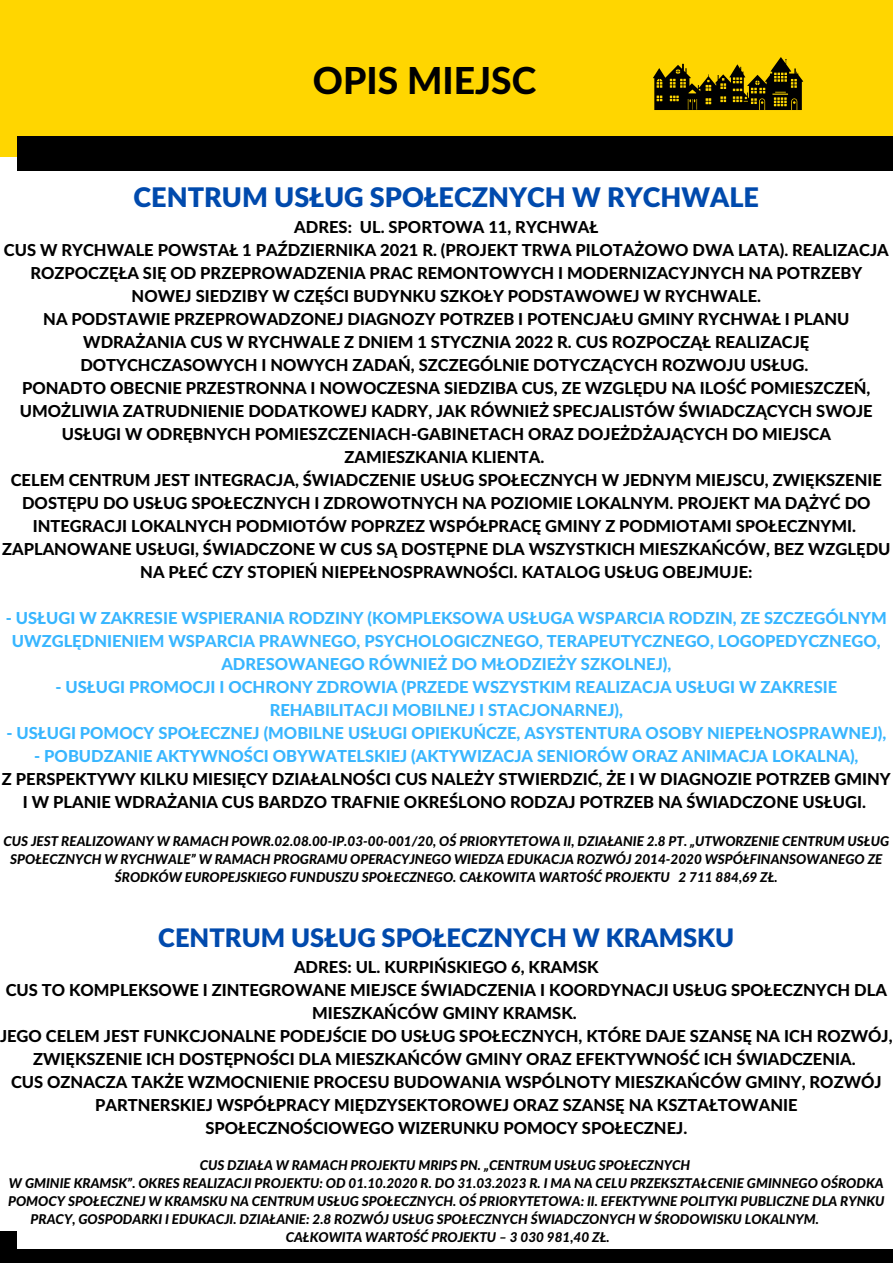
<style>
.page{position:relative;width:893px;height:1264px;background:#fff}
.page>*{position:absolute;margin:0;border:0;box-sizing:border-box;transform-origin:0 0}
.t1{font:800 37.2px "Lato Latin";color:#000}
.t2{font:900 27px "Lato Latin";color:#004aad}
.t3{font:900 25.5px "Lato Latin";color:#004aad}
.t4{font:800 16.5px/23px "Lato Latin";color:#000;text-align:center}
.t5{font:800 16.5px/23px "Lato Latin";color:#38b6ff;text-align:center}
.t6{font:italic 800 13.5px/18px "Lato";color:#000;text-align:center}
</style>
<div class="page">
<div style="left:0;top:1231px;width:892px;height:31px;background:#000"></div>
<div style="left:0;top:0;width:892px;height:156px;background:#ffd600"></div>
<svg style="left:653px;top:57px;width:150px;height:53px"></svg>
<div style="left:18px;top:149px;width:874px;height:1113px;background:#fff"></div>
<div style="left:18px;top:1249px;width:874px;height:13px;background:#000"></div>
<div style="left:18px;top:136px;width:874px;height:34px;background:#000"></div>
<h1 class="t1" style="left:313px;top:64px;width:225px">OPIS MIEJSC</h1>
<h2 class="t2" style="left:134px;top:186px;width:627px">CENTRUM USŁUG SPOŁECZNYCH W RYCHWALE</h2>
<p class="t4" style="left:2px;top:217px;width:889px">ADRES: UL. SPORTOWA 11, RYCHWAŁ<br>CUS W RYCHWALE POWSTAŁ 1 PAŹDZIERNIKA 2021 R. (PROJEKT TRWA PILOTAŻOWO DWA LATA). REALIZACJA ROZPOCZĘŁA SIĘ OD PRZEPROWADZENIA PRAC REMONTOWYCH I MODERNIZACYJNYCH NA POTRZEBY NOWEJ SIEDZIBY W CZĘŚCI BUDYNKU SZKOŁY PODSTAWOWEJ W RYCHWALE.<br>NA PODSTAWIE PRZEPROWADZONEJ DIAGNOZY POTRZEB I POTENCJAŁU GMINY RYCHWAŁ I PLANU WDRAŻANIA CUS W RYCHWALE Z DNIEM 1 STYCZNIA 2022 R. CUS ROZPOCZĄŁ REALIZACJĘ DOTYCHCZASOWYCH I NOWYCH ZADAŃ, SZCZEGÓLNIE DOTYCZĄCYCH ROZWOJU USŁUG.<br>PONADTO OBECNIE PRZESTRONNA I NOWOCZESNA SIEDZIBA CUS, ZE WZGLĘDU NA ILOŚĆ POMIESZCZEŃ, UMOŻLIWIA ZATRUDNIENIE DODATKOWEJ KADRY, JAK RÓWNIEŻ SPECJALISTÓW ŚWIADCZĄCYCH SWOJE USŁUGI W ODRĘBNYCH POMIESZCZENIACH-GABINETACH ORAZ DOJEŻDŻAJĄCYCH DO MIEJSCA ZAMIESZKANIA KLIENTA.<br>CELEM CENTRUM JEST INTEGRACJA, ŚWIADCZENIE USŁUG SPOŁECZNYCH W JEDNYM MIEJSCU, ZWIĘKSZENIE DOSTĘPU DO USŁUG SPOŁECZNYCH I ZDROWOTNYCH NA POZIOMIE LOKALNYM. PROJEKT MA DĄŻYĆ DO INTEGRACJI LOKALNYCH PODMIOTÓW POPRZEZ WSPÓŁPRACĘ GMINY Z PODMIOTAMI SPOŁECZNYMI.<br>ZAPLANOWANE USŁUGI, ŚWIADCZONE W CUS SĄ DOSTĘPNE DLA WSZYSTKICH MIESZKAŃCÓW, BEZ WZGLĘDU NA PŁEĆ CZY STOPIEŃ NIEPEŁNOSPRAWNOŚCI. KATALOG USŁUG OBEJMUJE:</p>
<p class="t5" style="left:6px;top:607px;width:882px">- USŁUGI W ZAKRESIE WSPIERANIA RODZINY (KOMPLEKSOWA USŁUGA WSPARCIA RODZIN, ZE SZCZEGÓLNYM<br>UWZGLĘDNIENIEM WSPARCIA PRAWNEGO, PSYCHOLOGICZNEGO, TERAPEUTYCZNEGO, LOGOPEDYCZNEGO,<br>ADRESOWANEGO RÓWNIEŻ DO MŁODZIEŻY SZKOLNEJ),</p>
<p class="t5" style="left:55px;top:676px;width:783px">- USŁUGI PROMOCJI I OCHRONY ZDROWIA (PRZEDE WSZYSTKIM REALIZACJA USŁUGI W ZAKRESIE<br>REHABILITACJI MOBILNEJ I STACJONARNEJ),</p>
<p class="t5" style="left:6px;top:722px;width:881px">- USŁUGI POMOCY SPOŁECZNEJ (MOBILNE USŁUGI OPIEKUŃCZE, ASYSTENTURA OSOBY NIEPEŁNOSPRAWNEJ),</p>
<p class="t5" style="left:34px;top:745px;width:825px">- POBUDZANIE AKTYWNOŚCI OBYWATELSKIEJ (AKTYWIZACJA SENIORÓW ORAZ ANIMACJA LOKALNA),</p>
<p class="t4" style="left:2px;top:768px;width:890px">Z PERSPEKTYWY KILKU MIESIĘCY DZIAŁALNOŚCI CUS NALEŻY STWIERDZIĆ, ŻE I W DIAGNOZIE POTRZEB GMINY<br>I W PLANIE WDRAŻANIA CUS BARDZO TRAFNIE OKREŚLONO RODZAJ POTRZEB NA ŚWIADCZONE USŁUGI.</p>
<p class="t6" style="left:3px;top:833px;width:887px">CUS JEST REALIZOWANY W RAMACH POWR.02.08.00-IP.03-00-001/20, OŚ PRIORYTETOWA II, DZIAŁANIE 2.8 PT. „UTWORZENIE CENTRUM USŁUG<br>SPOŁECZNYCH W RYCHWALE” W RAMACH PROGRAMU OPERACYJNEGO WIEDZA EDUKACJA ROZWÓJ 2014-2020 WSPÓŁFINANSOWANEGO ZE<br>ŚRODKÓW EUROPEJSKIEGO FUNDUSZU SPOŁECZNEGO. CAŁKOWITA WARTOŚĆ PROJEKTU 2 711 884,69 ZŁ.</p>
<h3 class="t3" style="left:158px;top:926px;width:577px">CENTRUM USŁUG SPOŁECZNYCH W KRAMSKU</h3>
<p class="t4" style="left:0;top:956px;width:894px">ADRES: UL. KURPIŃSKIEGO 6, KRAMSK<br>CUS TO KOMPLEKSOWE I ZINTEGROWANE MIEJSCE ŚWIADCZENIA I KOORDYNACJI USŁUG SPOŁECZNYCH DLA MIESZKAŃCÓW GMINY KRAMSK.<br>JEGO CELEM JEST FUNKCJONALNE PODEJŚCIE DO USŁUG SPOŁECZNYCH, KTÓRE DAJE SZANSĘ NA ICH ROZWÓJ, ZWIĘKSZENIE ICH DOSTĘPNOŚCI DLA MIESZKAŃCÓW GMINY ORAZ EFEKTYWNOŚĆ ICH ŚWIADCZENIA.<br>CUS OZNACZA TAKŻE WZMOCNIENIE PROCESU BUDOWANIA WSPÓLNOTY MIESZKAŃCÓW GMINY, ROZWÓJ PARTNERSKIEJ WSPÓŁPRACY MIĘDZYSEKTOROWEJ ORAZ SZANSĘ NA KSZTAŁTOWANIE SPOŁECZNOŚCIOWEGO WIZERUNKU POMOCY SPOŁECZNEJ.</p>
<p class="t6" style="left:200px;top:1156px;width:492px">CUS DZIAŁA W RAMACH PROJEKTU MRIPS PN. „CENTRUM USŁUG SPOŁECZNYCH</p>
<p class="t6" style="left:9px;top:1174px;width:876px">W GMINIE KRAMSK”. OKRES REALIZACJI PROJEKTU: OD 01.10.2020 R. DO 31.03.2023 R. I MA NA CELU PRZEKSZTAŁCENIE GMINNEGO OŚRODKA</p>
<p class="t6" style="left:8px;top:1192px;width:877px">POMOCY SPOŁECZNEJ W KRAMSKU NA CENTRUM USŁUG SPOŁECZNYCH. OŚ PRIORYTETOWA: II. EFEKTYWNE POLITYKI PUBLICZNE DLA RYNKU</p>
<p class="t6" style="left:31px;top:1210px;width:789px">PRACY, GOSPODARKI I EDUKACJI. DZIAŁANIE: 2.8 ROZWÓJ USŁUG SPOŁECZNYCH ŚWIADCZONYCH W ŚRODOWISKU LOKALNYM.</p>
<p class="t6" style="left:286px;top:1228px;width:325px">CAŁKOWITA WARTOŚĆ PROJEKTU – 3 030 981,40 ZŁ.</p>
</div>
